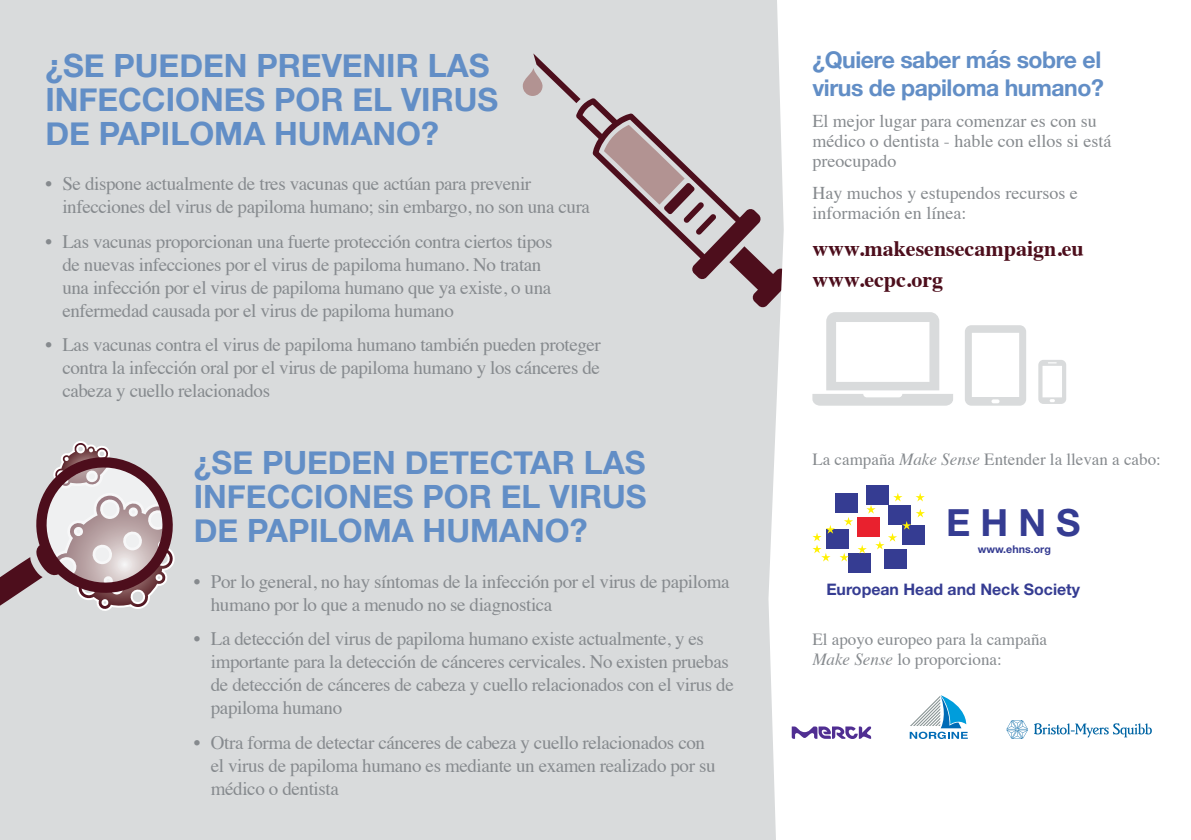
<style>
.page{position:relative;width:1191px;height:840px;background:#fff}
.page>*{position:absolute;margin:0;border:0;box-sizing:border-box;transform-origin:0 0}
.t1{font:700 37.4px "Helvetica Neue";color:#353c92}
.t2{font:700 32px/34px "Helvetica Neue";color:#628ec6;text-align:justify}
.t3{font:700 23px/28px "Helvetica Neue";letter-spacing:-.02em;color:#628ec6}
.t4{font:700 22px/31.4px "Times";color:#4d0e1c}
.t5{font:19px/23px "Times";letter-spacing:-.02em;color:#868a8e}
.t6{font:18px/20px "Times";color:#868a8e}
.t7{font:17px/20px "Times";color:#868a8e}
.t8{font:700 15.8px "Helvetica Neue";color:#353c92}
.t9{font:700 10.6px "Helvetica Neue";color:#353c92}
.s1{font-style:italic}
</style>
<div class="page">
<div style="left:0;top:0;width:1191px;height:839px;background:#d9dbdc"></div>
<svg style="left:522px;top:53px;width:246px;height:255px"></svg>
<svg style="left:0;top:441px;width:175px;height:170px"></svg>
<div style="left:768px;top:0;width:423px;height:839px;background:#fff"></div>
<svg style="left:812px;top:312px;width:141px;height:93px"></svg>
<svg style="left:1038px;top:359px;width:28px;height:44px"></svg>
<svg style="left:964px;top:325px;width:62px;height:80px"></svg>
<div style="left:866px;top:484px;width:23px;height:20px;background:#353c92"></div>
<div style="left:848px;top:553px;width:23px;height:19px;background:#353c92"></div>
<div style="left:884px;top:549px;width:23px;height:19px;background:#353c92"></div>
<svg style="left:812px;top:492px;width:113px;height:69px;background:#bbb1c3"></svg>
<svg style="left:791px;top:726px;width:80px;height:12px"></svg>
<svg style="left:909px;top:694px;width:58px;height:44px;background:#b1d3e6"></svg>
<svg style="left:1006px;top:719px;width:22px;height:19px"></svg>
<svg style="left:1034px;top:722px;width:117px;height:15px;background:#c2dae9"></svg>
<h2 class="t2" style="left:45px;top:49px;width:454px;text-align:left">¿SE PUEDEN PREVENIR LAS<br>INFECCIONES POR EL VIRUS<br>DE PAPILOMA HUMANO?</h2>
<p class="t5" style="left:62px;top:171px;width:529px;text-indent:-17px">• Se dispone actualmente de tres vacunas que actúan para prevenir infecciones del virus de papiloma humano; sin embargo, no son una cura</p>
<p class="t5" style="left:62px;top:228px;width:491px;text-indent:-17px">• Las vacunas proporcionan una fuerte protección contra ciertos tipos de nuevas infecciones por el virus de papiloma humano. No tratan una infección por el virus de papiloma humano que ya existe, o una enfermedad causada por el virus de papiloma humano</p>
<p class="t5" style="left:62px;top:331px;width:540px;text-align:justify;text-indent:-17px">• Las vacunas contra el virus de papiloma humano también pueden proteger contra la infección oral por el virus de papiloma humano y los cánceres de cabeza y cuello relacionados</p>
<h2 class="t2" style="left:194px;top:446px;width:454px">¿SE PUEDEN DETECTAR LAS INFECCIONES POR EL VIRUS DE PAPILOMA HUMANO?</h2>
<p class="t5" style="left:211px;top:568px;width:520px;text-indent:-17px">• Por lo general, no hay síntomas de la infección por el virus de papiloma humano por lo que a menudo no se diagnostica</p>
<p class="t5" style="left:211px;top:625px;width:524px;text-indent:-17px">• La detección del virus de papiloma humano existe actualmente, y es importante para la detección de cánceres cervicales. No existen pruebas de detección de cánceres de cabeza y cuello relacionados con el virus de papiloma humano</p>
<p class="t5" style="left:211px;top:728px;width:506px;text-indent:-17px">• Otra forma de detectar cánceres de cabeza y cuello relacionados con el virus de papiloma humano es mediante un examen realizado por su médico o dentista</p>
<p class="t3" style="left:812px;top:46px;width:293px">¿Quiere saber más sobre el virus de papiloma humano?</p>
<p class="t6" style="left:812px;top:110px;width:300px">El mejor lugar para comenzar es con su médico o dentista - hable con ellos si está preocupado</p>
<p class="t6" style="left:812px;top:181px;width:267px">Hay muchos y estupendos recursos e información en línea:</p>
<p class="t4" style="left:812px;top:230px;width:273px">www.makesensecampaign.eu www.ecpc.org</p>
<p class="t7" style="left:812px;top:447px;width:350px">La campaña <span class="s1">Make Sense</span> Entender la llevan a cabo:</p>
<h1 class="t1" style="left:946px;top:499px;width:136px">EHNS</h1>
<p class="t9" style="left:977px;top:542px;width:75px">www.ehns.org</p>
<p class="t8" style="left:826px;top:579px;width:255px">European Head and Neck Society</p>
<p class="t7" style="left:812px;top:627px;width:236px">El apoyo europeo para la campaña<br><span class="s1">Make Sense</span> lo proporciona:</p>
</div>
